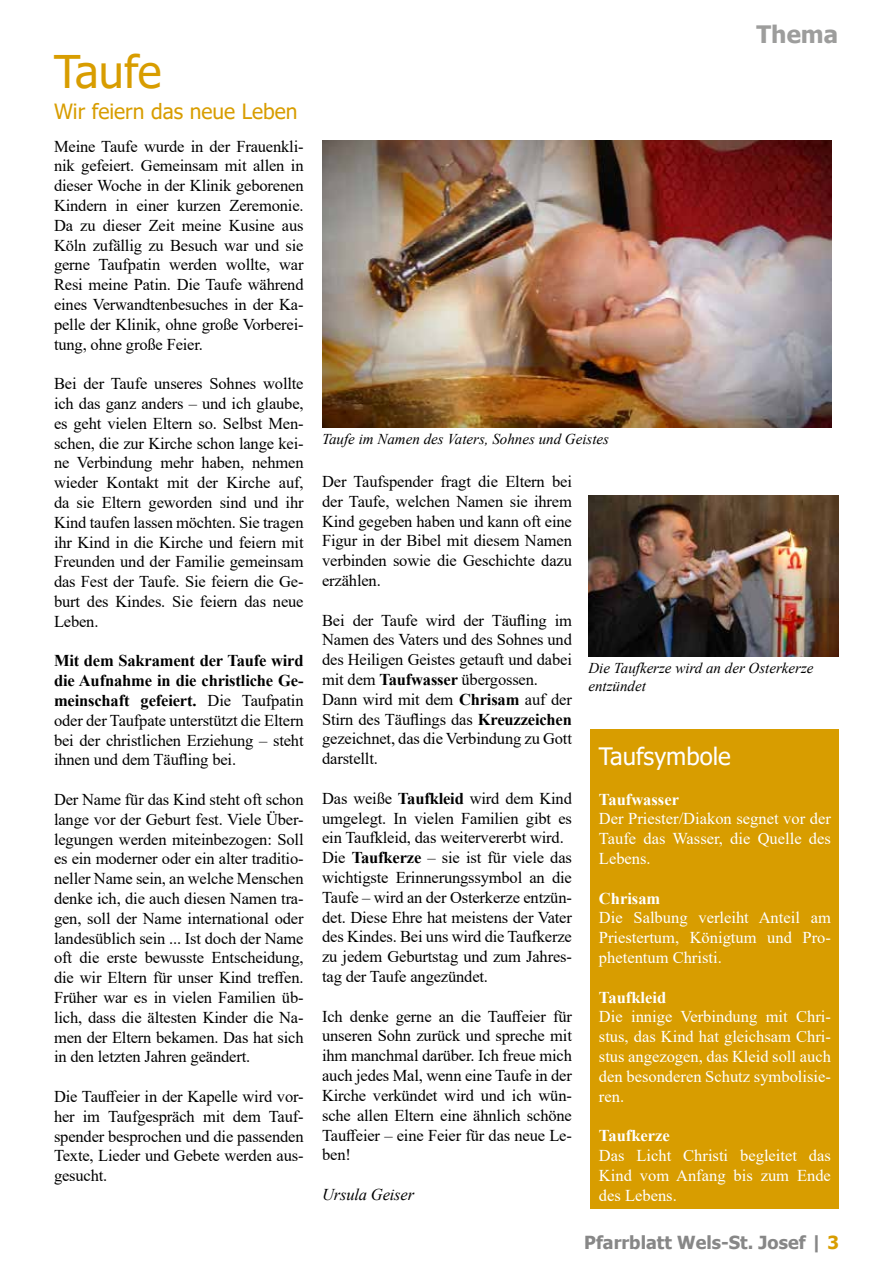
<style>
.page{position:relative;width:893px;height:1263px;background:#fff}
.page>*{position:absolute;margin:0;border:0;box-sizing:border-box;transform-origin:0 0}
.t1{font:45px "Tahoma";letter-spacing:-.005em;color:#d89d00}
.t2{font:24px "Tahoma";color:#fff}
.t3{font:700 24px "Tahoma";color:#9d9d9c}
.t4{font:21px "Tahoma";color:#d89d00}
.t5{font:700 18px "Tahoma";color:#878787}
.t6{font:16.5px/19.8px "Times New Roman";letter-spacing:-.01em;color:#000;text-align:justify}
.t7{font:16.5px/19.8px "Times New Roman";color:#fff;text-align:justify}
.t8{font:700 16.5px "Times New Roman";color:#fff}
.t9{font:italic 16.5px "Times New Roman";letter-spacing:-.01em;color:#000}
.t10{font:italic 15px/18px "Times New Roman";color:#000}
.s1{font-weight:700}
.s2{color:#d89d00}
</style>
<div class="page">
<div style="left:590px;top:729px;width:249px;height:480px;background:#d89d00"></div>
<img style="left:322px;top:140px;width:510px;height:287px">
<img style="left:588px;top:496px;width:250px;height:161px">
<h1 class="t1" style="left:54px;top:42px;width:109px">Taufe</h1>
<p class="t4" style="left:54px;top:97px;width:245px">Wir feiern das neue Leben</p>
<p class="t6" style="left:54px;top:136px;width:251px">Meine Taufe wurde in der Frauenkli&shy;nik gefeiert. Gemeinsam mit allen in dieser Woche in der Klinik geborenen Kindern in einer kurzen Zeremonie.<br>Da zu dieser Zeit meine Kusine aus Köln zufällig zu Besuch war und sie gerne Taufpatin werden wollte, war Resi meine Patin. Die Taufe während eines Verwandtenbesuches in der Ka&shy;pelle der Klinik, ohne große Vorberei&shy;tung, ohne große Feier.</p>
<p class="t6" style="left:54px;top:373px;width:251px">Bei der Taufe unseres Sohnes wollte ich das ganz anders – und ich glaube, es geht vielen Eltern so. Selbst Men&shy;schen, die zur Kirche schon lange kei&shy;ne Verbindung mehr haben, nehmen wieder Kontakt mit der Kirche auf, da sie Eltern geworden sind und ihr Kind taufen lassen möchten. Sie tragen ihr Kind in die Kirche und feiern mit Freunden und der Familie gemeinsam das Fest der Taufe. Sie feiern die Ge&shy;burt des Kindes. Sie feiern das neue Leben.</p>
<p class="t6" style="left:54px;top:650px;width:251px"><span class="s1">Mit dem Sakrament der Taufe wird die Aufnahme in die christliche Ge&shy;meinschaft gefeiert.</span> Die Taufpatin oder der Taufpate unterstützt die Eltern bei der christlichen Erziehung – steht ihnen und dem Täufling bei.</p>
<p class="t6" style="left:54px;top:789px;width:251px">Der Name für das Kind steht oft schon lange vor der Geburt fest. Viele Über&shy;legungen werden miteinbezogen: Soll es ein moderner oder ein alter traditio&shy;neller Name sein, an welche Menschen denke ich, die auch diesen Namen tra&shy;gen, soll der Name international oder landesüblich sein ... Ist doch der Name oft die erste bewusste Entscheidung, die wir Eltern für unser Kind treffen.<br>Früher war es in vielen Familien üb&shy;lich, dass die ältesten Kinder die Na&shy;men der Eltern bekamen. Das hat sich in den letzten Jahren geändert.</p>
<p class="t6" style="left:54px;top:1086px;width:251px">Die Tauffeier in der Kapelle wird vor&shy;her im Taufgespräch mit dem Tauf&shy;spender besprochen und die passenden Texte, Lieder und Gebete werden aus&shy;gesucht.</p>
<h2 class="t3" style="left:757px;top:17px;width:83px">Thema</h2>
<p class="t10" style="left:322px;top:430px;width:288px">Taufe im Namen des Vaters, Sohnes und Geistes</p>
<p class="t6" style="left:322px;top:471px;width:251px">Der Taufspender fragt die Eltern bei der Taufe, welchen Namen sie ihrem Kind gegeben haben und kann oft eine Figur in der Bibel mit diesem Namen verbinden sowie die Geschichte dazu erzählen.</p>
<p class="t6" style="left:322px;top:610px;width:251px;text-align:left">Bei der Taufe wird der Täufling im<br>Namen des Vaters und des Sohnes und des Heiligen Geistes getauft und dabei mit dem <span class="s1">Taufwasser</span> übergossen.<br>Dann wird mit dem <span class="s1">Chrisam</span> auf der<br>Stirn des Täuflings das <span class="s1">Kreuzzeichen </span>gezeichnet, das die Verbindung zu Gott darstellt.</p>
<p class="t6" style="left:322px;top:788px;width:251px;text-align:left">Das weiße <span class="s1">Taufkleid</span> wird dem Kind umgelegt. In vielen Familien gibt es ein Taufkleid, das weitervererbt wird.<br>Die <span class="s1">Taufkerze</span> – sie ist für viele das wichtigste Erinnerungssymbol an die Taufe – wird an der Osterkerze entzün&shy;det. Diese Ehre hat meistens der Vater des Kindes. Bei uns wird die Taufkerze zu jedem Geburtstag und zum Jahres&shy;tag der Taufe angezündet.</p>
<p class="t6" style="left:322px;top:1006px;width:251px">Ich denke gerne an die Tauffeier für unseren Sohn zurück und spreche mit ihm manchmal darüber. Ich freue mich auch jedes Mal, wenn eine Taufe in der Kirche verkündet wird und ich wün&shy;sche allen Eltern eine ähnlich schöne Tauffeier – eine Feier für das neue Le&shy;ben!</p>
<p class="t9" style="left:322px;top:1183px;width:93px">Ursula Geiser</p>
<p class="t10" style="left:588px;top:659px;width:227px">Die Taufkerze wird an der Osterkerze entzündet</p>
<h2 class="t2" style="left:599px;top:740px;width:133px">Taufsymbole</h2>
<p class="t8" style="left:599px;top:787px;width:82px">Taufwasser</p>
<p class="t7" style="left:599px;top:808px;width:233px">Der Priester/Diakon segnet vor der Taufe das Wasser, die Quelle des Lebens.</p>
<p class="t8" style="left:599px;top:886px;width:63px">Chrisam</p>
<p class="t7" style="left:599px;top:907px;width:233px">Die Salbung verleiht Anteil am Priestertum, Königtum und Pro&shy;phetentum Christi.</p>
<p class="t8" style="left:599px;top:985px;width:69px">Taufkleid</p>
<p class="t7" style="left:599px;top:1006px;width:233px">Die innige Verbindung mit Chri&shy;stus, das Kind hat gleichsam Chri&shy;stus angezogen, das Kleid soll auch den besonderen Schutz symbolisie&shy;ren.</p>
<p class="t8" style="left:599px;top:1124px;width:72px">Taufkerze</p>
<p class="t7" style="left:599px;top:1145px;width:233px">Das Licht Christi begleitet das Kind vom Anfang bis zum Ende des Lebens.</p>
<p class="t5" style="left:584px;top:1230px;width:256px">Pfarrblatt Wels-St. Josef | <span class="s2">3</span></p>
</div>
